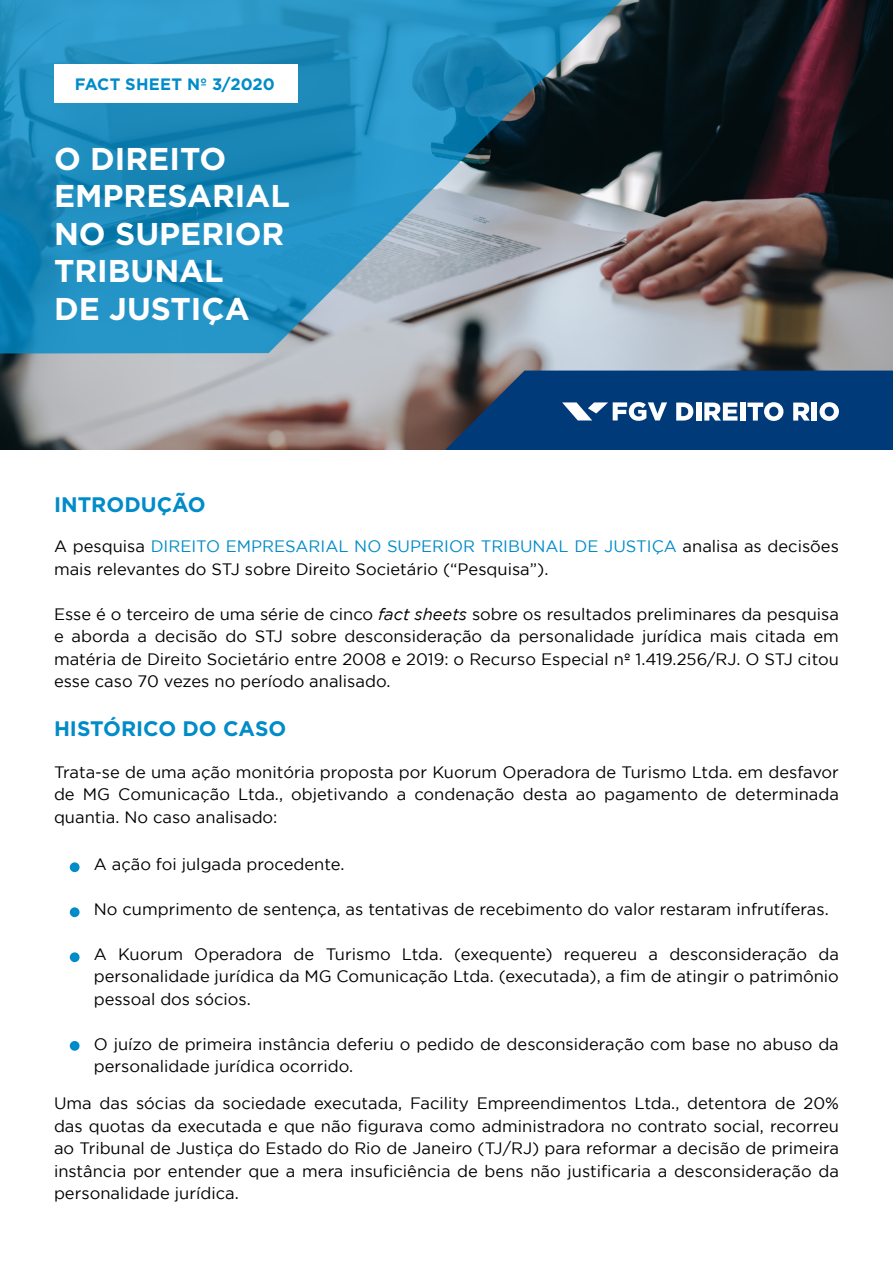
<style>
.page{position:relative;width:893px;height:1263px;background:#fff}
.page>*{position:absolute;margin:0;border:0;box-sizing:border-box;transform-origin:0 0}
.t1{font:700 31.5px "Gotham";color:#fff}
.t2{font:700 21px "Gotham";color:#008bc9}
.t3{font:16.5px/22.5px "Gotham";color:#000;text-align:justify}
.t4{font:700 16.5px "Gotham";letter-spacing:.01em;color:#008bc9}
.s1{color:#008bc9}
.s2{font-style:italic}
</style>
<div class="page">
<img style="left:0;top:0;width:892px;height:450px">
<svg style="left:0;top:0;width:679px;height:354px"></svg>
<svg style="left:191px;top:371px;width:701px;height:79px;fill:#003a79"></svg>
<div style="left:740px;top:403px;width:5px;height:18px;background:#fff"></div>
<svg style="left:676px;top:403px;width:17px;height:18px"></svg>
<svg style="left:704px;top:403px;width:33px;height:18px"></svg>
<svg style="left:819px;top:402px;width:19px;height:19px"></svg>
<svg style="left:747px;top:402px;width:36px;height:19px"></svg>
<svg style="left:793px;top:403px;width:16px;height:18px"></svg>
<div style="left:811px;top:403px;width:5px;height:18px;background:#fff"></div>
<div style="left:696px;top:403px;width:5px;height:18px;background:#fff"></div>
<svg style="left:562px;top:402px;width:105px;height:19px"></svg>
<div style="left:54px;top:64px;width:244px;height:39px;background:#fff"></div>
<div style="left:70px;top:862px;width:10px;height:10px;background:#008bc9;border-radius:50%"></div>
<div style="left:70px;top:907px;width:10px;height:10px;background:#008bc9;border-radius:50%"></div>
<div style="left:70px;top:952px;width:10px;height:10px;background:#008bc9;border-radius:50%"></div>
<div style="left:70px;top:1041px;width:10px;height:10px;background:#008bc9;border-radius:50%"></div>
<p class="t4" style="left:75px;top:73px;width:202px">FACT SHEET Nº 3/2020</p>
<p class="t1" style="left:54px;top:138px;width:174px">O DIREITO</p>
<p class="t1" style="left:54px;top:175px;width:237px">EMPRESARIAL</p>
<p class="t1" style="left:54px;top:213px;width:232px">NO SUPERIOR</p>
<p class="t1" style="left:54px;top:250px;width:171px">TRIBUNAL</p>
<p class="t1" style="left:54px;top:288px;width:197px">DE JUSTIÇA</p>
<p class="t2" style="left:54px;top:490px;width:153px">INTRODUÇÃO</p>
<p class="t3" style="left:54px;top:535px;width:786px">A pesquisa <span class="s1">DIREITO EMPRESARIAL NO SUPERIOR TRIBUNAL DE JUSTIÇA</span> analisa as decisões mais relevantes do STJ sobre Direito Societário (“Pesquisa”).</p>
<p class="t3" style="left:54px;top:602px;width:786px">Esse é o terceiro de uma série de cinco <span class="s2">fact sheets</span> sobre os resultados preliminares da pesquisa e aborda a decisão do STJ sobre desconsideração da personalidade jurídica mais citada em matéria de Direito Societário entre 2008 e 2019: o Recurso Especial nº 1.419.256/RJ. O STJ citou esse caso 70 vezes no período analisado.</p>
<p class="t2" style="left:54px;top:714px;width:234px">HISTÓRICO DO CASO</p>
<p class="t3" style="left:54px;top:760px;width:786px">Trata-se de uma ação monitória proposta por Kuorum Operadora de Turismo Ltda. em desfavor de MG Comunicação Ltda., objetivando a condenação desta ao pagamento de determinada quantia. No caso analisado:</p>
<p class="t3" style="left:94px;top:853px;width:252px">A ação foi julgada procedente.</p>
<p class="t3" style="left:94px;top:898px;width:736px">No cumprimento de sentença, as tentativas de recebimento do valor restaram infrutíferas.</p>
<p class="t3" style="left:94px;top:943px;width:746px">A Kuorum Operadora de Turismo Ltda. (exequente) requereu a desconsideração da personalidade jurídica da MG Comunicação Ltda. (executada), a fim de atingir o patrimônio pessoal dos sócios.</p>
<p class="t3" style="left:94px;top:1033px;width:746px">O juízo de primeira instância deferiu o pedido de desconsideração com base no abuso da personalidade jurídica ocorrido.</p>
<p class="t3" style="left:54px;top:1092px;width:786px">Uma das sócias da sociedade executada, Facility Empreendimentos Ltda., detentora de 20% das quotas da executada e que não figurava como administradora no contrato social, recorreu ao Tribunal de Justiça do Estado do Rio de Janeiro (TJ/RJ) para reformar a decisão de primeira instância por entender que a mera insuficiência de bens não justificaria a desconsideração da personalidade jurídica.</p>
</div>
